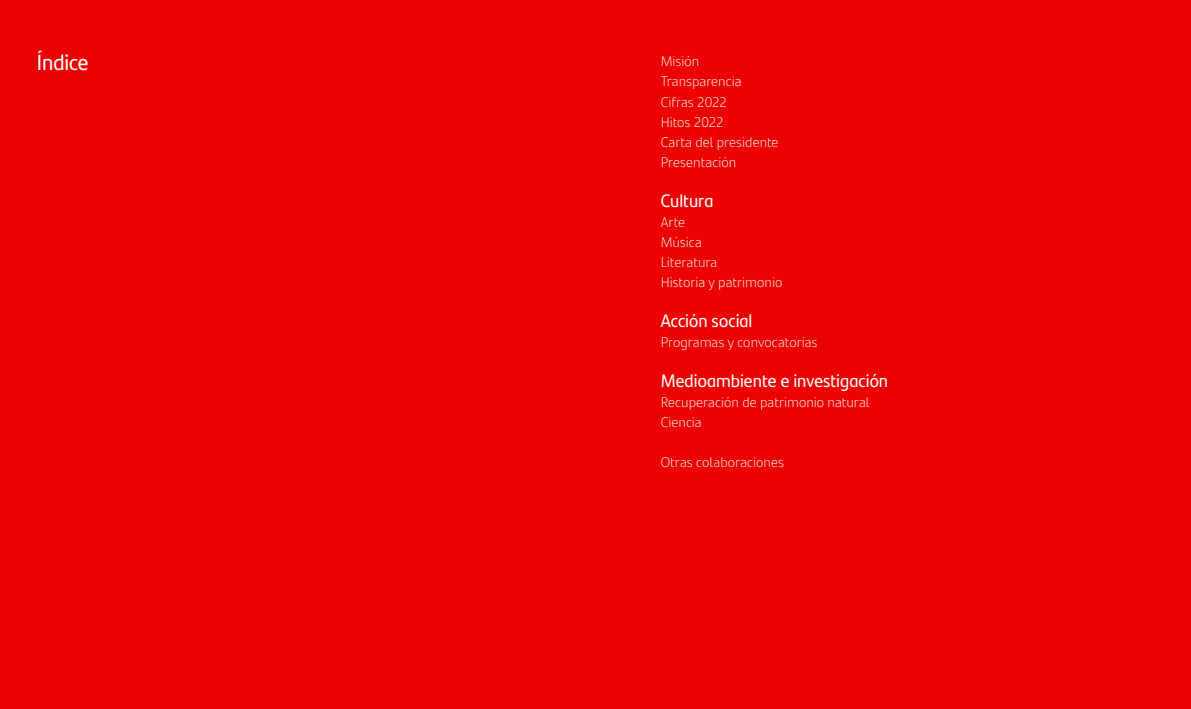
<style>
.page{position:relative;width:1191px;height:709px;background:#ec0000}
.page>*{position:absolute;margin:0;border:0;box-sizing:border-box;transform-origin:0 0}
.t1{font:22px "Santander Headline";letter-spacing:-.005em;color:#fff}
.t2{font:18px "Santander Headline";color:#fff}
.t3{font:300 14px/20px "Santander Text";color:#fff}
</style>
<div class="page">
<h1 class="t1" style="left:37px;top:46px;width:53px">Índice</h1>
<p class="t3" style="left:660px;top:51px;width:119px">Misión<br>Transparencia<br>Cifras 2022<br>Hitos 2022<br>Carta del presidente<br>Presentación</p>
<p class="t2" style="left:660px;top:187px;width:54px">Cultura</p>
<p class="t3" style="left:660px;top:211px;width:123px">Arte<br>Música<br>Literatura<br>Historia y patrimonio</p>
<p class="t2" style="left:660px;top:307px;width:93px">Acción social</p>
<p class="t3" style="left:660px;top:331px;width:158px">Programas y convocatorias</p>
<p class="t2" style="left:660px;top:367px;width:229px">Medioambiente e investigación</p>
<p class="t3" style="left:660px;top:391px;width:210px">Recuperación de patrimonio natural<br>Ciencia</p>
<p class="t3" style="left:660px;top:451px;width:125px">Otras colaboraciones</p>
</div>
